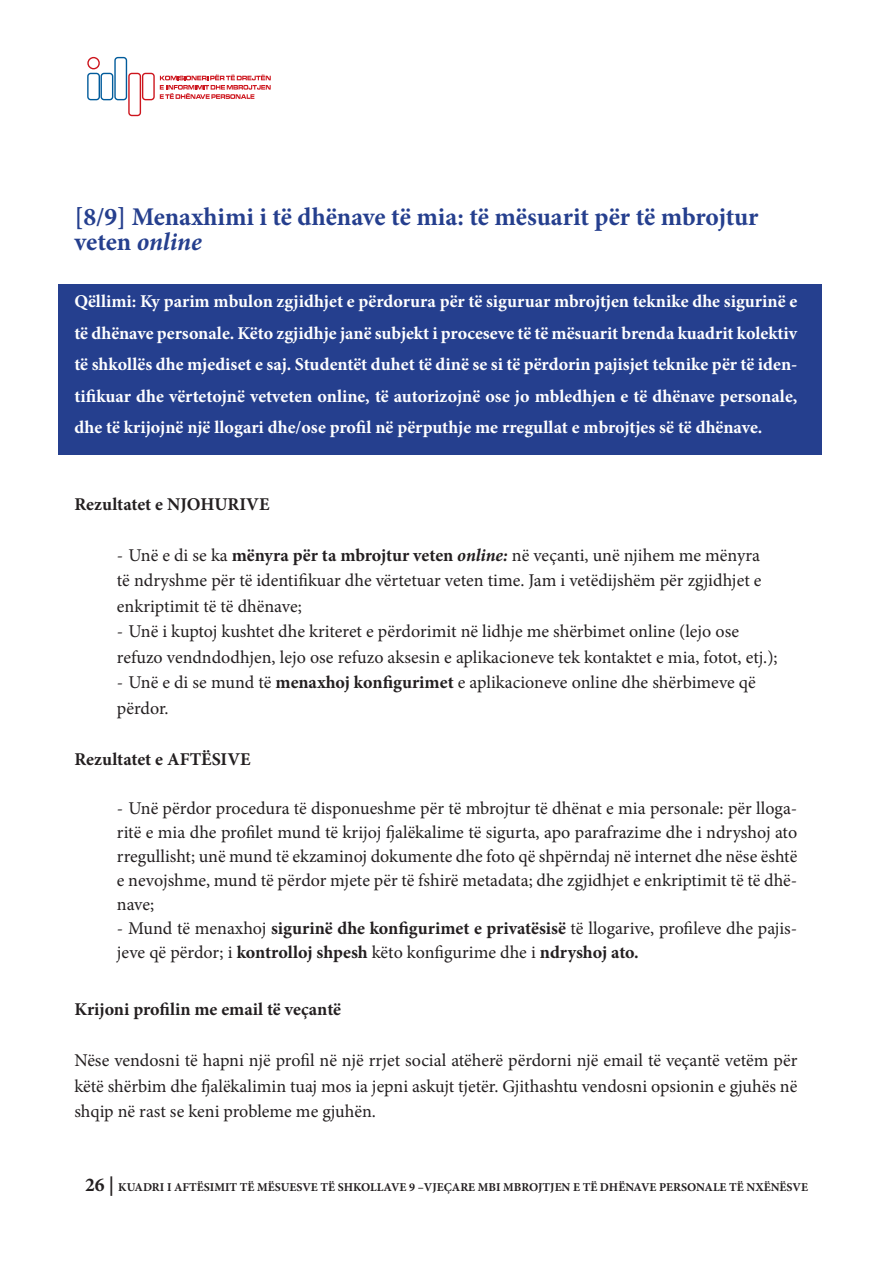
<style>
.page{position:relative;width:893px;height:1263px;background:#fff}
.page>*{position:absolute;margin:0;border:0;box-sizing:border-box;transform-origin:0 0}
.t1{font:700 25.5px/25.5px "Minion Pro";letter-spacing:-.005em;color:#253f8e}
.t2{font:18px/25.5px "Minion Pro";color:#231f20;text-align:justify}
.t3{font:700 18px/31.5px "Minion Pro";color:#fff;text-align:justify}
.t4{font:700 18px "Minion Pro";color:#231f20}
.t5{font:700 12px "Minion Pro";color:#231f20}
.s1{font-style:italic}
.s2{font-weight:700}
.s3{font-weight:700;font-style:italic}
.s4{font-size:19.5px}
</style>
<div class="page">
<svg style="left:87px;top:56px;width:184px;height:61px"></svg>
<div style="left:58px;top:285px;width:764px;height:170px;background:#253f8e"></div>
<h1 class="t1" style="left:74px;top:204px;width:685px">[8/9] Menaxhimi i të dhënave të mia: të mësuarit për të mbrojtur veten <span class="s1">online</span></h1>
<p class="t3" style="left:74px;top:286px;width:724px">Qëllimi: Ky parim mbulon zgjidhjet e përdorura për të siguruar mbrojtjen teknike dhe sigurinë e të dhënave personale. Këto zgjidhje janë subjekt i proceseve të të mësuarit brenda kuadrit kolektiv të shkollës dhe mjediset e saj. Studentët duhet të dinë se si të përdorin pajisjet teknike për të iden&shy;tifikuar dhe vërtetojnë vetveten online, të autorizojnë ose jo mbledhjen e të dhënave personale, dhe të krijojnë një llogari dhe/ose profil në përputhje me rregullat e mbrojtjes së të dhënave.</p>
<p class="t4" style="left:74px;top:491px;width:197px">Rezultatet e NJOHURIVE</p>
<p class="t2" style="left:117px;top:542px;width:646px">- Unë e di se ka <span class="s2">mënyra për ta mbrojtur veten</span> <span class="s3">online:</span> në veçanti, unë njihem me mënyra të ndryshme për të identifikuar dhe vërtetuar veten time. Jam i vetëdijshëm për zgjidhjet e enkriptimit të të dhënave;</p>
<p class="t2" style="left:117px;top:619px;width:662px">- Unë i kuptoj kushtet dhe kriteret e përdorimit në lidhje me shërbimet online (lejo ose refuzo vendndodhjen, lejo ose refuzo aksesin e aplikacioneve tek kontaktet e mia, fotot, etj.);</p>
<p class="t2" style="left:117px;top:670px;width:640px">- Unë e di se mund të <span class="s2">menaxhoj konfigurimet</span> e aplikacioneve online dhe shërbimeve që përdor.</p>
<p class="t4" style="left:74px;top:746px;width:178px">Rezultatet e AFTËSIVE</p>
<p class="t2" style="left:117px;top:797px;width:682px;line-height:24px">- Unë përdor procedura të disponueshme për të mbrojtur të dhënat e mia personale: për lloga&shy;ritë e mia dhe profilet mund të krijoj fjalëkalime të sigurta, apo parafrazime dhe i ndryshoj ato rregullisht; unë mund të ekzaminoj dokumente dhe foto që shpërndaj në internet dhe nëse është e nevojshme, mund të përdor mjete për të fshirë metadata; dhe zgjidhjet e enkriptimit të të dhë&shy;nave;</p>
<p class="t2" style="left:117px;top:917px;width:682px;line-height:24px">- Mund të menaxhoj <span class="s2">sigurinë dhe konfigurimet e privatësisë</span> të llogarive, profileve dhe pajis&shy;jeve që përdor; i <span class="s2">kontrolloj shpesh</span> këto konfigurime dhe i <span class="s2">ndryshoj ato.</span></p>
<p class="t4" style="left:74px;top:997px;width:268px">Krijoni profilin me email të veçantë</p>
<p class="t2" style="left:74px;top:1048px;width:724px">Nëse vendosni të hapni një profil në një rrjet social atëherë përdorni një email të veçantë vetëm për këtë shërbim dhe fjalëkalimin tuaj mos ia jepni askujt tjetër. Gjithashtu vendosni opsionin e gjuhës në shqip në rast se keni probleme me gjuhën.</p>
<p class="t5" style="left:85px;top:1178px;width:724px"><span class="s4">26 |</span> KUADRI I AFTËSIMIT TË MËSUESVE TË SHKOLLAVE 9 –VJEÇARE MBI MBROJTJEN E TË DHËNAVE PERSONALE TË NXËNËSVE</p>
</div>
